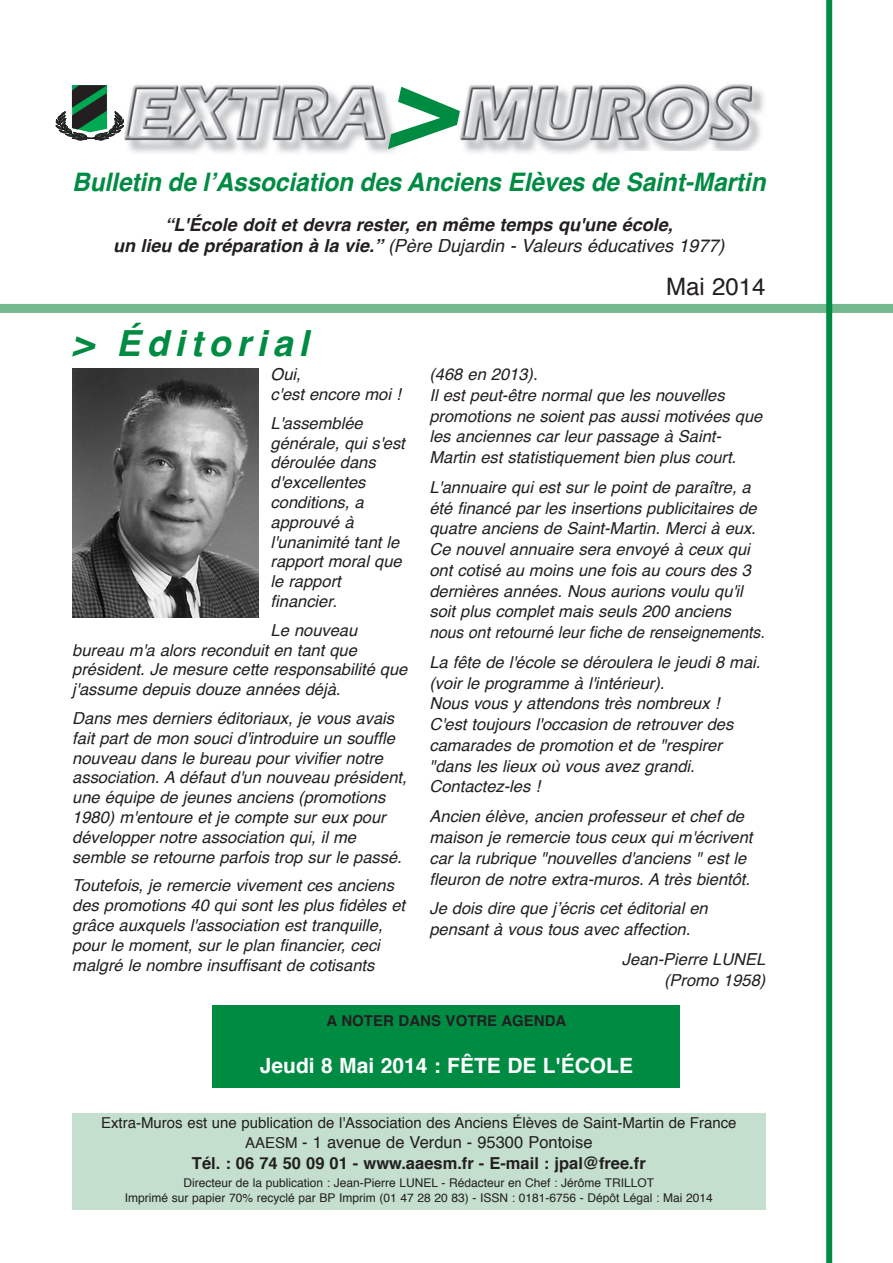
<style>
.page{position:relative;width:893px;height:1263px;background:#fff}
.page>*{position:absolute;margin:0;border:0;box-sizing:border-box;transform-origin:0 0}
.t1{font:italic 700 111px "Helvetica";color:#008b43}
.t2{font:italic 700 36px "Helvetica";letter-spacing:.165em;color:#008b43}
.t3{font:italic 700 25.5px "Helvetica";color:#008b43;scale:.95 1}
.t4{font:24px "Helvetica";color:#231f20}
.t5{font:700 21px "Helvetica";color:#fff}
.t6{font:italic 700 18px/21.6px "Helvetica";color:#231f20;text-align:center}
.t7{font:italic 16.5px/19.8px "Helvetica";color:#231f20}
.t8{font:700 16.5px/20.9px "Helvetica";color:#231f20;text-align:center}
.t9{font:15px "Helvetica";color:#231f20}
.t10{font:700 15px "Helvetica";color:#231f20}
.t11{font:12px/15.5px "Helvetica";color:#231f20;text-align:center}
.s1{font-weight:400}
.s2{font-weight:400;font-size:15px}
</style>
<div class="page">
<img style="left:137px;top:84px;width:627px;height:70px">
<div style="left:626px;top:151px;width:133px;height:7px;background:#fff"></div>
<img style="left:72px;top:369px;width:187px;height:249px">
<div style="left:0;top:304px;width:893px;height:9px;background:#73b88f"></div>
<div style="left:72px;top:1113px;width:693px;height:96px;background:#c4dfcd"></div>
<div style="left:826px;top:0;width:6px;height:1263px;background:#008b43"></div>
<div style="left:213px;top:1005px;width:467px;height:82px;background:#008b43"></div>
<svg style="left:55px;top:85px;width:97px;height:67px"></svg>
<h1 class="t1" style="left:387px;top:62px;width:66px">&gt;</h1>
<h3 class="t3" style="left:72px;top:171px;width:731px">Bulletin de lʼAssociation des Anciens Elèves de Saint-Martin</h3>
<p class="t6" style="left:113px;top:215px;width:613px">“L'École doit et devra rester, en même temps qu'une école,<br>un lieu de préparation à la vie.” <span class="s1">(Père Dujardin - Valeurs éducatives 1977)</span></p>
<h2 class="t2" style="left:72px;top:328px;width:238px">&gt; Éditorial</h2>
<p class="t7" style="left:271px;top:366px;width:132px">Oui,<br>c'est encore moi !</p>
<p class="t7" style="left:271px;top:414px;width:136px">L'assemblée générale, qui s'est déroulée dans d'excellentes conditions, a approuvé à l'unanimité tant le rapport moral que le rapport financier.</p>
<p class="t7" style="left:72px;top:621px;width:337px;text-indent:198px">Le nouveau bureau m'a alors reconduit en tant que président. Je mesure cette responsabilité que j'assume depuis douze années déjà.</p>
<p class="t7" style="left:72px;top:710px;width:336px">Dans mes derniers éditoriaux, je vous avais fait part de mon souci d'introduire un souffle nouveau dans le bureau pour vivifier notre association. A défaut d'un nouveau président, une équipe de jeunes anciens (promotions 1980) m'entoure et je compte sur eux pour développer notre association qui, il me semble se retourne parfois trop sur le passé.</p>
<p class="t7" style="left:72px;top:877px;width:334px">Toutefois, je remercie vivement ces anciens des promotions 40 qui sont les plus fidèles et grâce auxquels l'association est tranquille, pour le moment, sur le plan financier, ceci malgré le nombre insuffisant de cotisants</p>
<h3 class="t4" style="left:666px;top:277px;width:101px">Mai 2014</h3>
<p class="t7" style="left:429px;top:365px;width:334px;line-height:20.7px">(468 en 2013).<br>Il est peut-être normal que les nouvelles promotions ne soient pas aussi motivées que les anciennes car leur passage à Saint-Martin est statistiquement bien plus court.</p>
<p class="t7" style="left:429px;top:478px;width:337px;line-height:20.7px">L'annuaire qui est sur le point de paraître, a été financé par les insertions publicitaires de quatre anciens de Saint-Martin. Merci à eux.<br>Ce nouvel annuaire sera envoyé à ceux qui ont cotisé au moins une fois au cours des 3 dernières années. Nous aurions voulu qu'il soit plus complet mais seuls 200 anciens nous ont retourné leur fiche de renseignements.</p>
<p class="t7" style="left:429px;top:653px;width:332px;line-height:20.7px">La fête de l'école se déroulera le jeudi 8 mai. (voir le programme à l'intérieur).<br>Nous vous y attendons très nombreux !<br>C'est toujours l'occasion de retrouver des camarades de promotion et de "respirer "dans les lieux où vous avez grandi.<br>Contactez-les !</p>
<p class="t7" style="left:429px;top:807px;width:325px;line-height:20.7px">Ancien élève, ancien professeur et chef de maison je remercie tous ceux qui m'écrivent car la rubrique "nouvelles d'anciens " est le fleuron de notre extra-muros. A très bientôt.</p>
<p class="t7" style="left:429px;top:899px;width:280px;line-height:20.7px">Je dois dire que jʼécris cet éditorial en pensant à vous tous avec affection.</p>
<p class="t7" style="left:622px;top:950px;width:145px;line-height:20.7px;text-align:right">Jean-Pierre LUNEL (Promo 1958)</p>
<p class="t10" style="left:327px;top:1014px;width:241px">A NOTER DANS VOTRE AGENDA</p>
<p class="t5" style="left:260px;top:1057px;width:375px">Jeudi 8 Mai 2014 : FÊTE DE L'ÉCOLE</p>
<p class="t9" style="left:101px;top:1116px;width:637px">Extra-Muros est une publication de l'Association des Anciens Élèves de Saint-Martin de France</p>
<p class="t8" style="left:192px;top:1133px;width:455px"><span class="s2">AAESM</span> <span class="s1">- 1 avenue de Verdun - 95300 Pontoise<br></span>Tél. : 06 74 50 09 01 - www.aaesm.fr - E-mail : jpal@free.fr</p>
<p class="t11" style="left:125px;top:1176px;width:589px">Directeur de la publication : Jean-Pierre LUNEL - Rédacteur en Chef : Jérôme TRILLOT<br>Imprimé sur papier 70% recyclé par BP Imprim (01 47 28 20 83) - ISSN : 0181-6756 - Dépôt Légal : Mai 2014</p>
</div>
